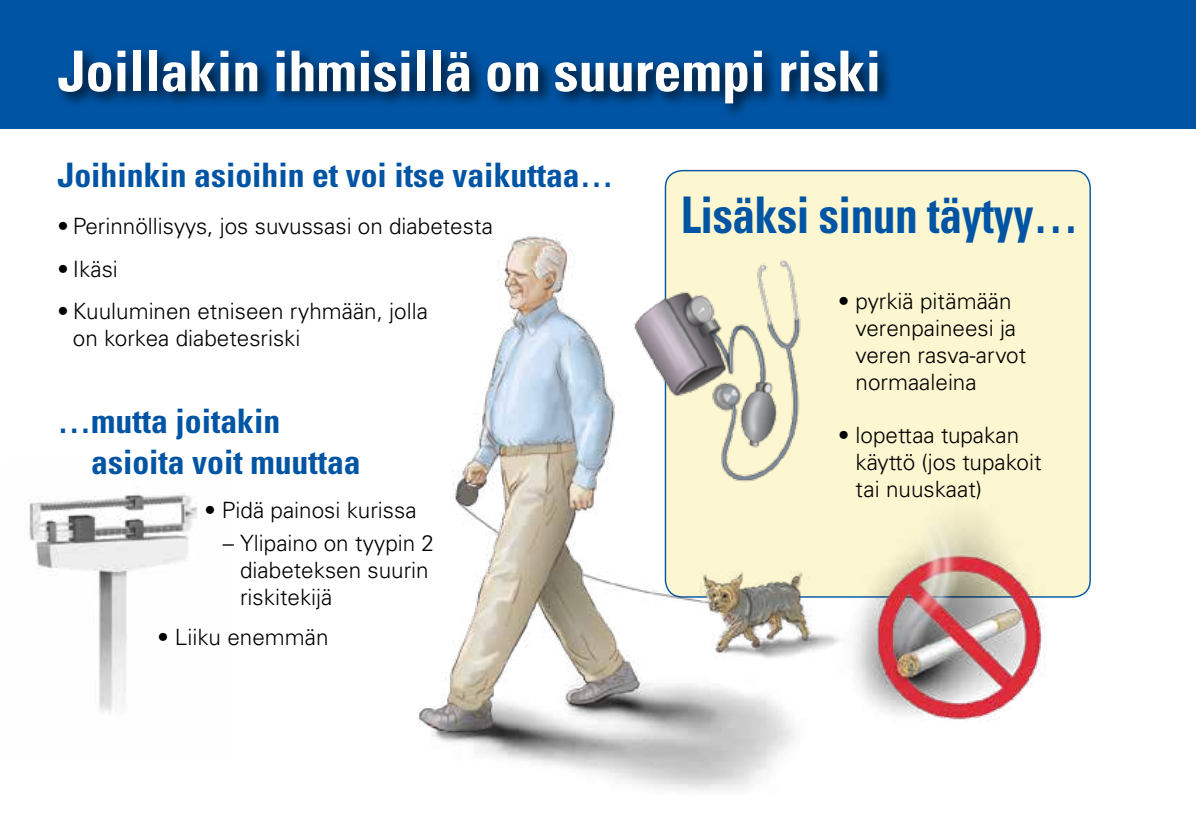
<style>
.page{position:relative;width:1196px;height:836px;background:#fff}
.page>*{position:absolute;margin:0;border:0;box-sizing:border-box;transform-origin:0 0}
.t1{font:700 condensed 56.2px "Univers LT Std";color:#fff}
.t2{font:700 condensed 50.6px "Univers LT Std";letter-spacing:-.01em;color:#0054a4;scale:.9 1}
.t3{font:700 condensed 33.6px/40.4px "Univers LT Std";color:#0054a4}
.t4{font:300 22.4px/27px "Univers LT Std";color:#000}
</style>
<div class="page">
<div style="left:0;top:0;width:1195px;height:128px;background:#0054a4"></div>
<img style="left:29px;top:493px;width:169px;height:220px">
<div style="left:665px;top:170px;width:424px;height:426px;background:#fcf6d1;border-radius:17px"></div>
<img style="left:418px;top:211px;width:420px;height:580px">
<img style="left:838px;top:516px;width:238px;height:204px">
<div style="left:53px;top:46px;width:840px;height:74px;background:#000;opacity:.75"></div>
<h1 class="t1" style="left:58px;top:37px;width:825px">Joillakin ihmisillä on suurempi riski</h1>
<h3 class="t3" style="left:58px;top:155px;width:557px">Joihinkin asioihin et voi itse vaikuttaa…</h3>
<p class="t4" style="left:58px;top:213px;width:437px">• Perinnöllisyys, jos suvussasi on diabetesta</p>
<p class="t4" style="left:58px;top:255px;width:62px">• Ikäsi</p>
<p class="t4" style="left:73px;top:297px;width:356px;text-indent:-15px">• Kuuluminen etniseen ryhmään, jolla on korkea diabetesriski</p>
<h3 class="t3" style="left:91px;top:400px;width:271px;text-indent:-34px">…mutta joitakin asioita voit muuttaa</h3>
<p class="t4" style="left:204px;top:496px;width:214px">• Pidä painosi kurissa</p>
<p class="t4" style="left:240px;top:529px;width:195px;text-indent:-17px">– Ylipaino on tyypin 2 diabeteksen suurin riskitekijä</p>
<p class="t4" style="left:157px;top:623px;width:172px">• Liiku enemmän</p>
<h2 class="t2" style="left:680px;top:184px;width:443px">Lisäksi sinun täytyy…</h2>
<p class="t4" style="left:855px;top:288px;width:172px;text-indent:-17px">• pyrkiä pitämään verenpaineesi ja veren rasva-arvot normaaleina</p>
<p class="t4" style="left:855px;top:421px;width:187px;text-indent:-17px">• lopettaa tupakan käyttö (jos tupakoit tai nuuskaat)</p>
</div>
